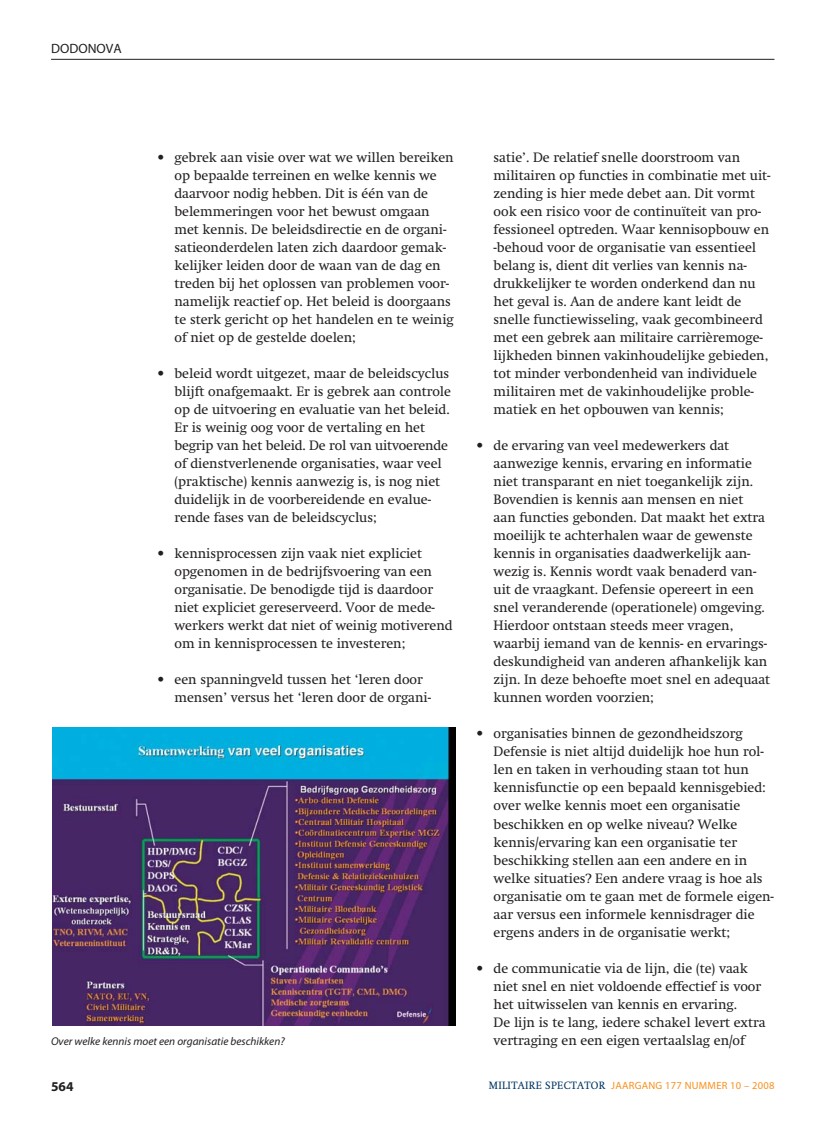
<style>
.page{position:relative;width:817px;height:1136px;background:#fff}
.page>*{position:absolute;margin:0;border:0;box-sizing:border-box;transform-origin:0 0}
.t1{font:13.5px/18px "Swift";color:#231f20}
.t2{font:13.5px "Myriad Pro";color:#231f20}
.t3{font:700 13.5px "Myriad Pro";color:#231f20}
.t4{font:italic 11.25px "Myriad Pro";color:#231f20}
.t5{font:10.5px "Myriad Pro";letter-spacing:.025em;color:#f7901e}
.s1{font-family:"Swift";color:#003562}
</style>
<div class="page">
<hr style="left:51px;top:59px;width:723px;height:1px;background:#231f20">
<img style="left:52px;top:727px;width:403px;height:298px">
<p class="t2" style="left:51px;top:40px;width:72px">DODONOVA</p>
<p class="t1" style="left:174px;top:150px;width:281px;text-indent:-17px">• gebrek aan visie over wat we willen bereiken op bepaalde terreinen en welke kennis we daarvoor nodig hebben. Dit is één van de belemmeringen voor het bewust omgaan met kennis. De beleidsdirectie en de organi&shy;satieonderdelen laten zich daardoor gemak&shy;kelijker leiden door de waan van de dag en treden bij het oplossen van problemen voor&shy;namelijk reactief op. Het beleid is doorgaans te sterk gericht op het handelen en te weinig of niet op de gestelde doelen;</p>
<p class="t1" style="left:174px;top:366px;width:278px;text-indent:-17px">• beleid wordt uitgezet, maar de beleidscyclus blijft onafgemaakt. Er is gebrek aan controle op de uitvoering en evaluatie van het beleid.<br>Er is weinig oog voor de vertaling en het begrip van het beleid. De rol van uitvoerende of dienstverlenende organisaties, waar veel (praktische) kennis aanwezig is, is nog niet duidelijk in de voorbereidende en evalue&shy;rende fases van de beleidscyclus;</p>
<p class="t1" style="left:174px;top:546px;width:280px;text-indent:-17px">• kennisprocessen zijn vaak niet expliciet opgenomen in de bedrijfsvoering van een organisatie. De benodigde tijd is daardoor niet expliciet gereserveerd. Voor de mede&shy;werkers werkt dat niet of weinig motiverend om in kennisprocessen te investeren;</p>
<p class="t1" style="left:174px;top:672px;width:258px;text-indent:-17px">• een spanningveld tussen het ‘leren door mensen’ versus het ‘leren door de organi-</p>
<p class="t4" style="left:51px;top:1034px;width:235px">Over welke kennis moet een organisatie beschikken?</p>
<p class="t1" style="left:493px;top:150px;width:278px">satie’. De relatief snelle doorstroom van militairen op functies in combinatie met uit&shy;zending is hier mede debet aan. Dit vormt ook een risico voor de continuïteit van pro&shy;fessioneel optreden. Waar kennisopbouw en -behoud voor de organisatie van essentieel belang is, dient dit verlies van kennis na&shy;drukkelijker te worden onderkend dan nu het geval is. Aan de andere kant leidt de snelle functiewisseling, vaak gecombineerd met een gebrek aan militaire carrièremoge&shy;lijkheden binnen vakinhoudelijke gebieden, tot minder verbondenheid van individuele militairen met de vakinhoudelijke proble&shy;matiek en het opbouwen van kennis;</p>
<p class="t1" style="left:493px;top:438px;width:278px;text-indent:-17px">• de ervaring van veel medewerkers dat aanwezige kennis, ervaring en informatie niet transparant en niet toegankelijk zijn.<br>Bovendien is kennis aan mensen en niet<br>aan functies gebonden. Dat maakt het extra moeilijk te achterhalen waar de gewenste kennis in organisaties daadwerkelijk aan&shy;wezig is. Kennis wordt vaak benaderd van&shy;uit de vraagkant. Defensie opereert in een snel veranderende (operationele) omgeving.<br>Hierdoor ontstaan steeds meer vragen, waarbij iemand van de kennis- en ervarings&shy;deskundigheid van anderen afhankelijk kan zijn. In deze behoefte moet snel en adequaat kunnen worden voorzien;</p>
<p class="t1" style="left:493px;top:726px;width:282px;text-indent:-17px">• organisaties binnen de gezondheidszorg Defensie is niet altijd duidelijk hoe hun rol&shy;len en taken in verhouding staan tot hun kennisfunctie op een bepaald kennisgebied: over welke kennis moet een organisatie beschikken en op welke niveau? Welke kennis/ervaring kan een organisatie ter beschikking stellen aan een andere en in welke situaties? Een andere vraag is hoe als organisatie om te gaan met de formele eigen&shy;aar versus een informele kennisdrager die ergens anders in de organisatie werkt;</p>
<p class="t1" style="left:493px;top:960px;width:273px;text-indent:-17px">• de communicatie via de lijn, die (te) vaak niet snel en niet voldoende effectief is voor het uitwisselen van kennis en ervaring.<br>De lijn is te lang, iedere schakel levert extra vertraging en een eigen vertaalslag en/of</p>
<p class="t3" style="left:51px;top:1081px;width:24px">564</p>
<p class="t5" style="left:489px;top:1078px;width:287px"><span class="s1">MILITAIRE SPECTATOR</span> JAARGANG 177 NUMMER 10 – 2008</p>
</div>
